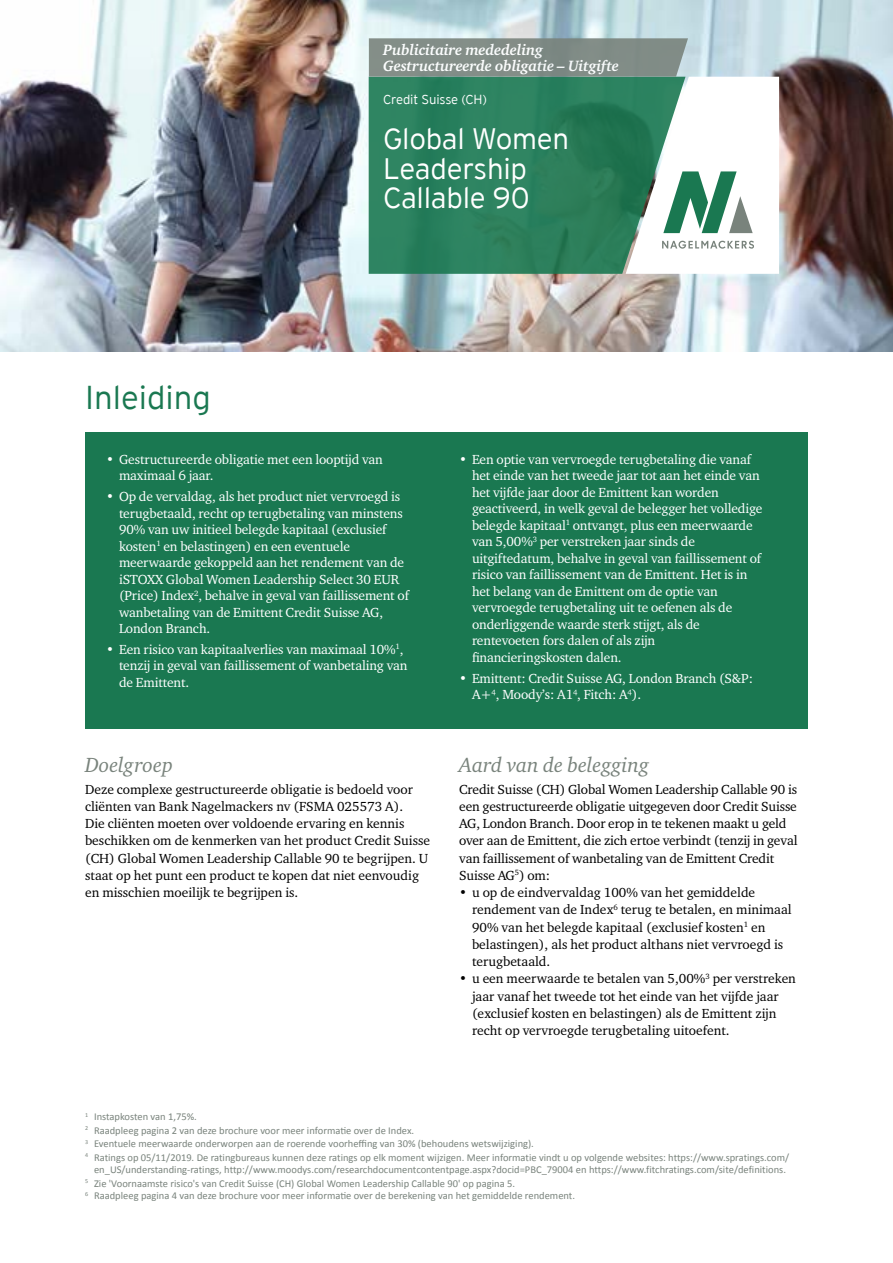
<style>
.page{position:relative;width:893px;height:1263px;background:#fff}
.page>*{position:absolute;margin:0;border:0;box-sizing:border-box;transform-origin:0 0}
.t1{font:300 33px "Interstate";color:#1a7851}
.t2{font:300 29.55px/29.5px "Interstate";letter-spacing:-.01em;color:#fff}
.t3{font:italic 21px "Charter ITC Pro";color:#79837c}
.t4{font:italic 700 15.3px/15.3px "Charter ITC Pro";letter-spacing:-.01em;color:#fff}
.t5{font:13.5px/16.5px "Charter ITC Pro";letter-spacing:-.01em;color:#fff}
.t6{font:13.5px/17.2px "Charter ITC Pro";color:#000}
.t7{font:300 13.05px "Interstate";letter-spacing:-.01em;color:#fff}
.t8{font:10.5px "Calibri";color:#79837c}
</style>
<div class="page">
<div style="left:85px;top:433px;width:723px;height:296px;background:#1a7851"></div>
<img style="left:0;top:0;width:893px;height:351px">
<svg style="left:368px;top:38px;width:411px;height:236px"></svg>
<p class="t4" style="left:383px;top:43px;width:237px">Publicitaire mededeling<br>Gestructureerde obligatie – Uitgifte</p>
<h1 class="t1" style="left:85px;top:379px;width:127px">Inleiding</h1>
<p class="t7" style="left:383px;top:92px;width:105px">Credit Suisse (CH)</p>
<h2 class="t2" style="left:383px;top:124px;width:188px">Global Women<br>Leadership<br>Callable 90</h2>
<p class="t5" style="left:119px;top:451px;width:265px;text-indent:-13px">• Gestructureerde obligatie met een looptijd van maximaal 6 jaar.</p>
<p class="t5" style="left:119px;top:488px;width:291px;text-indent:-13px">• Op de vervaldag, als het product niet vervroegd is terugbetaald, recht op terugbetaling van minstens 90% van uw initieel belegde kapitaal (exclusief kosten<sup>1</sup> en belastingen) en een eventuele meerwaarde gekoppeld aan het rendement van de iSTOXX Global Women Leadership Select 30 EUR (Price) Index<sup>2</sup>, behalve in geval van faillissement of wanbetaling van de Emittent Credit Suisse AG, London Branch.</p>
<p class="t5" style="left:119px;top:641px;width:290px;text-indent:-13px">• Een risico van kapitaalverlies van maximaal 10%<sup>1</sup>, tenzij in geval van faillissement of wanbetaling van de Emittent.</p>
<h3 class="t3" style="left:85px;top:752px;width:89px">Doelgroep</h3>
<p class="t6" style="left:85px;top:780px;width:347px">Deze complexe gestructureerde obligatie is bedoeld voor cliënten van Bank Nagelmackers nv (FSMA 025573 A).<br>Die cliënten moeten over voldoende ervaring en kennis beschikken om de kenmerken van het product Credit Suisse (CH) Global Women Leadership Callable 90 te begrijpen. U staat op het punt een product te kopen dat niet eenvoudig en misschien moeilijk te begrijpen is.</p>
<p class="t5" style="left:472px;top:451px;width:292px;text-indent:-13px">• Een optie van vervroegde terugbetaling die vanaf het einde van het tweede jaar tot aan het einde van het vijfde jaar door de Emittent kan worden geactiveerd, in welk geval de belegger het volledige belegde kapitaal<sup>1</sup> ontvangt, plus een meerwaarde van 5,00%<sup>3</sup> per verstreken jaar sinds de uitgiftedatum, behalve in geval van faillissement of risico van faillissement van de Emittent. Het is in het belang van de Emittent om de optie van vervroegde terugbetaling uit te oefenen als de onderliggende waarde sterk stijgt, als de rentevoeten fors dalen of als zijn financieringskosten dalen.</p>
<p class="t5" style="left:472px;top:669px;width:282px;text-indent:-13px">• Emittent: Credit Suisse AG, London Branch (S&amp;P:<br>A+<sup>4</sup>, Moody’s: A1<sup>4</sup>, Fitch: A<sup>4</sup>).</p>
<h3 class="t3" style="left:459px;top:752px;width:192px">Aard van de belegging</h3>
<p class="t6" style="left:459px;top:780px;width:340px">Credit Suisse (CH) Global Women Leadership Callable 90 is een gestructureerde obligatie uitgegeven door Credit Suisse AG, London Branch. Door erop in te tekenen maakt u geld over aan de Emittent, die zich ertoe verbindt (tenzij in geval van faillissement of wanbetaling van de Emittent Credit Suisse AG<sup>5</sup>) om:</p>
<p class="t6" style="left:472px;top:884px;width:321px;text-indent:-13px">• u op de eindvervaldag 100% van het gemiddelde rendement van de Index<sup>6</sup> terug te betalen, en minimaal 90% van het belegde kapitaal (exclusief kosten<sup>1</sup> en belastingen), als het product althans niet vervroegd is terugbetaald.</p>
<p class="t6" style="left:472px;top:970px;width:325px;text-indent:-13px">• u een meerwaarde te betalen van 5,00%<sup>3</sup> per verstreken jaar vanaf het tweede tot het einde van het vijfde jaar (exclusief kosten en belastingen) als de Emittent zijn recht op vervroegde terugbetaling uitoefent.</p>
<p class="t8" style="left:85px;top:1110px;width:113px"><sup>1</sup> Instapkosten van 1,75%.</p>
<p class="t8" style="left:85px;top:1123px;width:331px"><sup>2</sup> Raadpleeg pagina 2 van deze brochure voor meer informatie over de Index.</p>
<p class="t8" style="left:85px;top:1137px;width:450px"><sup>3</sup> Eventuele meerwaarde onderworpen aan de roerende voorheffing van 30% (behoudens wetswijziging).</p>
<p class="t8" style="left:85px;top:1150px;width:706px"><sup>4</sup> Ratings op 05/11/2019. De ratingbureaus kunnen deze ratings op elk moment wijzigen. Meer informatie vindt u op volgende websites: https://www.spratings.com/</p>
<p class="t8" style="left:94px;top:1163px;width:693px">en_US/understanding-ratings, http://www.moodys.com/researchdocumentcontentpage.aspx?docid=PBC_79004 en https://www.fitchratings.com/site/definitions.</p>
<p class="t8" style="left:85px;top:1177px;width:431px"><sup>5</sup> Zie 'Voornaamste risico's van Credit Suisse (CH) Global Women Leadership Callable 90' op pagina 5.</p>
<p class="t8" style="left:85px;top:1189px;width:492px"><sup>6</sup> Raadpleeg pagina 4 van deze brochure voor meer informatie over de berekening van het gemiddelde rendement.</p>
</div>
